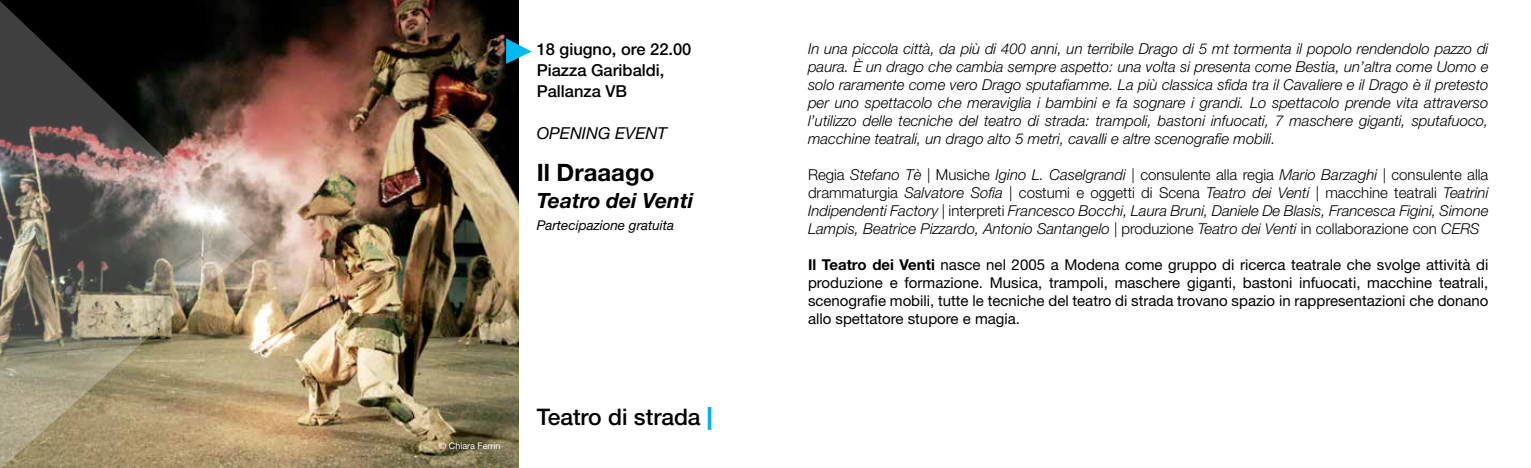
<style>
.page{position:relative;width:1531px;height:468px;background:#fff}
.page>*{position:absolute;margin:0;border:0;box-sizing:border-box;transform-origin:0 0}
.t1{font:700 24px "Helvetica Neue LT";color:#000}
.t2{font:500 22.8px "Helvetica Neue LT";color:#000}
.t3{font:italic 700 21px "Helvetica Neue LT";color:#000}
.t4{font:500 16.5px/21px "Helvetica Neue LT";color:#000}
.t5{font:italic 16.5px "Helvetica Neue LT";color:#000}
.t6{font:italic 300 15px/18px "Helvetica Neue LT";color:#000;text-align:justify}
.t7{font:15px/18px "Helvetica Neue LT";color:#000;text-align:justify}
.t8{font:italic 13.5px "Helvetica Neue LT";color:#000}
.t9{font:9px "Helvetica Neue LT";color:#fff}
.s1{font-weight:900;color:#00aeef}
.s2{font-style:normal}
.s3{font-weight:700}
</style>
<div class="page">
<img style="left:254px;top:0;width:265px;height:468px">
<svg style="left:506px;top:38px;width:25px;height:26px"></svg>
<img style="left:0;top:0;width:254px;height:468px">
<p class="t4" style="left:537px;top:39px;width:156px">18 giugno, ore 22.00<br>Piazza Garibaldi,<br>Pallanza VB</p>
<p class="t5" style="left:537px;top:124px;width:132px">OPENING EVENT</p>
<h1 class="t1" style="left:537px;top:158px;width:119px">Il Draaago</h1>
<h3 class="t3" style="left:537px;top:188px;width:158px">Teatro dei Venti</h3>
<p class="t8" style="left:537px;top:216px;width:139px">Partecipazione gratuita</p>
<p class="t9" style="left:439px;top:440px;width:63px">© Chiara Ferrin</p>
<h2 class="t2" style="left:537px;top:403px;width:177px">Teatro di strada <span class="s1">|</span></h2>
<p class="t6" style="left:808px;top:39px;width:682px">In una piccola città, da più di 400 anni, un terribile Drago di 5 mt tormenta il popolo rendendolo pazzo di paura. È un drago che cambia sempre aspetto: una volta si presenta come Bestia, un’altra come Uomo e solo raramente come vero Drago sputafiamme. La più classica sfida tra il Cavaliere e il Drago è il pretesto per uno spettacolo che meraviglia i bambini e fa sognare i grandi. Lo spettacolo prende vita attraverso l’utilizzo delle tecniche del teatro di strada: trampoli, bastoni infuocati, 7 maschere giganti, sputafuoco, macchine teatrali, un drago alto 5 metri, cavalli e altre scenografie mobili.</p>
<p class="t6" style="left:808px;top:165px;width:682px"><span class="s2">Regia</span> Stefano Tè <span class="s2">| Musiche</span> Igino L. Caselgrandi <span class="s2">| consulente alla regia</span> Mario Barzaghi <span class="s2">| consulente alla drammaturgia</span> Salvatore Sofia <span class="s2">| costumi e oggetti di Scena</span> Teatro dei Venti <span class="s2">| macchine teatrali</span> Teatrini Indipendenti Factory <span class="s2">| interpreti</span> Francesco Bocchi, Laura Bruni, Daniele De Blasis, Francesca Figini, Simone Lampis, Beatrice Pizzardo, Antonio Santangelo <span class="s2">| produzione</span> Teatro dei Venti <span class="s2">in collaborazione con</span> CERS</p>
<p class="t7" style="left:808px;top:255px;width:682px"><span class="s3">Il Teatro dei Venti</span> nasce nel 2005 a Modena come gruppo di ricerca teatrale che svolge attività di produzione e formazione. Musica, trampoli, maschere giganti, bastoni infuocati, macchine teatrali, scenografie mobili, tutte le tecniche del teatro di strada trovano spazio in rappresentazioni che donano allo spettatore stupore e magia.</p>
</div>
